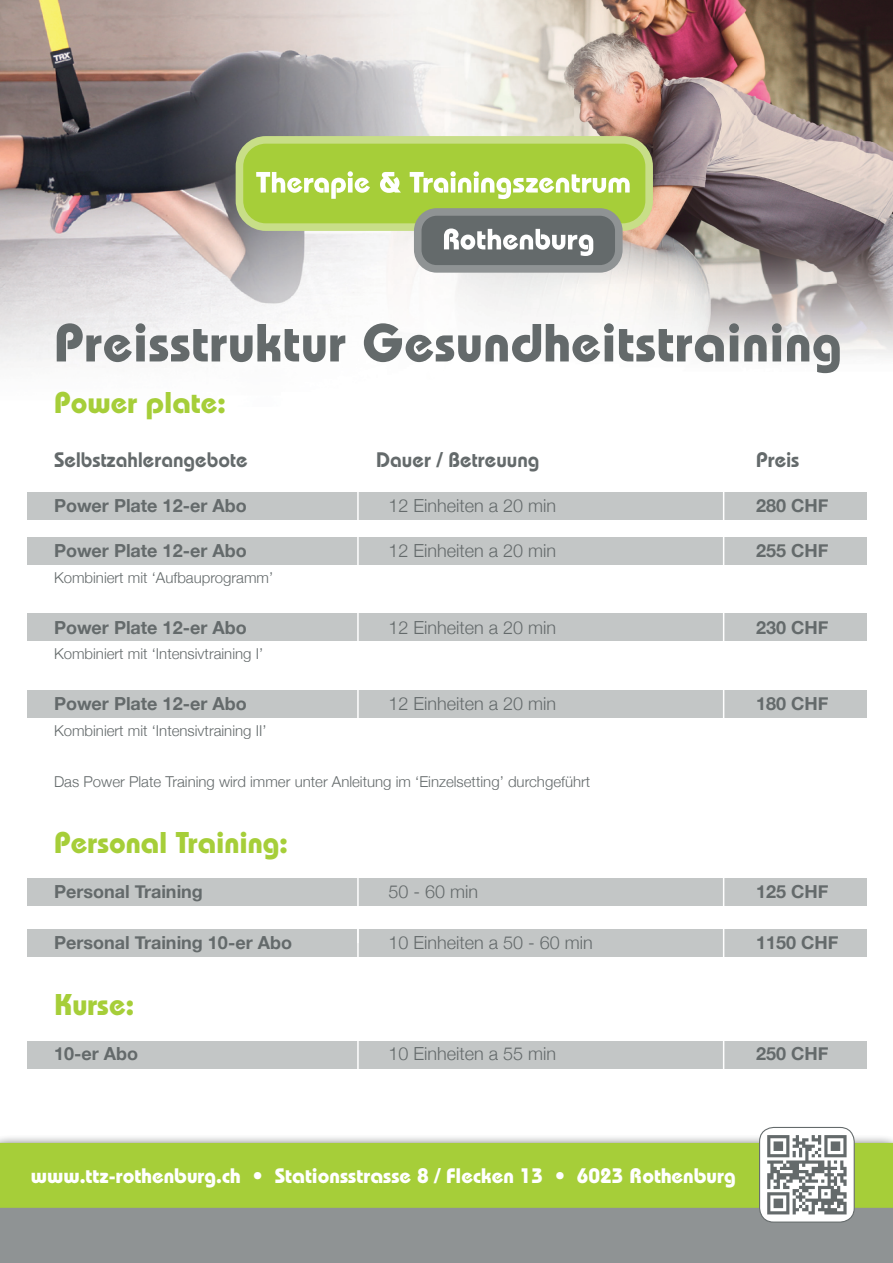
<style>
.page{position:relative;width:893px;height:1263px;background:#fff}
.page>*{position:absolute;margin:0;border:0;box-sizing:border-box;transform-origin:0 0}
.t1{font:700 53.55px "Bauhaus";letter-spacing:.01em;color:#646a6b}
.t2{font:700 30px "Bauhaus";color:#a6ce39}
.t3{font:700 21px "Bauhaus";color:#fff}
.t4{font:600 21px "Bauhaus";color:#646a6b}
.t5{font:700 18px "Helvetica Neue";color:#646a6b}
.t6{font:300 18px "Helvetica Neue";color:#646a6b}
.t7{font:300 15px "Helvetica Neue";color:#646a6b}
</style>
<div class="page">
<img style="left:0;top:0;width:394px;height:366px">
<img style="left:394px;top:0;width:499px;height:356px">
<div style="left:0;top:1208px;width:893px;height:55px;background:#8f9394"></div>
<div style="left:0;top:492px;width:893px;height:28px;background:#c3c6c6"></div>
<div style="left:0;top:537px;width:893px;height:28px;background:#c3c6c6"></div>
<div style="left:0;top:613px;width:893px;height:28px;background:#c3c6c6"></div>
<div style="left:0;top:690px;width:893px;height:28px;background:#c3c6c6"></div>
<div style="left:0;top:878px;width:893px;height:28px;background:#c3c6c6"></div>
<div style="left:0;top:929px;width:893px;height:28px;background:#c3c6c6"></div>
<div style="left:0;top:1041px;width:893px;height:28px;background:#c3c6c6"></div>
<div style="left:0;top:1143px;width:893px;height:65px;background:#a6ce39"></div>
<div style="left:760px;top:1127px;width:94px;height:95px;background:#fff;border-radius:14px"></div>
<div style="left:759px;top:1127px;width:96px;height:95px;border:1px solid #646a6b;border-radius:14px"></div>
<svg style="left:767px;top:1135px;width:80px;height:79px"></svg>
<hr style="left:357px;top:435px;width:2px;height:677px;background:#fff">
<hr style="left:723px;top:429px;width:1px;height:674px;background:#fff">
<div style="left:0;top:486px;width:27px;height:602px;background:#fff"></div>
<div style="left:867px;top:489px;width:26px;height:617px;background:#fff"></div>
<div style="left:236px;top:136px;width:417px;height:95px;background:#c8de88;border-radius:30px"></div>
<div style="left:243px;top:144px;width:402px;height:79px;background:#a6ce39;border-radius:23px"></div>
<svg style="left:256px;top:171px;width:114px;height:28px"></svg>
<svg style="left:380px;top:172px;width:21px;height:21px"></svg>
<svg style="left:410px;top:171px;width:220px;height:28px"></svg>
<div style="left:414px;top:208px;width:209px;height:65px;background:#8f9394;border-radius:23px"></div>
<svg style="left:422px;top:216px;width:193px;height:49px;background:#7e8384"></svg>
<h1 class="t1" style="left:54px;top:310px;width:789px">Preisstruktur Gesundheitstraining</h1>
<h2 class="t2" style="left:54px;top:384px;width:173px">Power plate:</h2>
<h3 class="t4" style="left:54px;top:447px;width:195px">Selbstzahlerangebote</h3>
<h3 class="t4" style="left:376px;top:447px;width:165px">Dauer / Betreuung</h3>
<h3 class="t4" style="left:756px;top:447px;width:45px">Preis</h3>
<p class="t5" style="left:54px;top:492px;width:194px">Power Plate 12-er Abo</p>
<p class="t6" style="left:388px;top:491px;width:169px">12 Einheiten a 20 min</p>
<p class="t5" style="left:756px;top:492px;width:74px">280 CHF</p>
<p class="t5" style="left:54px;top:537px;width:194px">Power Plate 12-er Abo</p>
<p class="t6" style="left:388px;top:536px;width:169px">12 Einheiten a 20 min</p>
<p class="t5" style="left:756px;top:537px;width:74px">255 CHF</p>
<p class="t7" style="left:54px;top:565px;width:221px">Kombiniert mit ‘Aufbauprogramm’</p>
<p class="t5" style="left:54px;top:613px;width:194px">Power Plate 12-er Abo</p>
<p class="t6" style="left:388px;top:613px;width:169px">12 Einheiten a 20 min</p>
<p class="t5" style="left:756px;top:613px;width:74px">230 CHF</p>
<p class="t7" style="left:54px;top:642px;width:211px">Kombiniert mit ‘Intensivtraining I’</p>
<p class="t5" style="left:54px;top:690px;width:194px">Power Plate 12-er Abo</p>
<p class="t6" style="left:388px;top:689px;width:169px">12 Einheiten a 20 min</p>
<p class="t5" style="left:756px;top:690px;width:74px">180 CHF</p>
<p class="t7" style="left:54px;top:718px;width:214px">Kombiniert mit ‘Intensivtraining II’</p>
<p class="t7" style="left:54px;top:769px;width:538px">Das Power Plate Training wird immer unter Anleitung im ‘Einzelsetting’ durchgeführt</p>
<h2 class="t2" style="left:54px;top:824px;width:235px">Personal Training:</h2>
<p class="t5" style="left:54px;top:877px;width:150px">Personal Training</p>
<p class="t6" style="left:388px;top:877px;width:91px">50 - 60 min</p>
<p class="t5" style="left:756px;top:877px;width:74px">125 CHF</p>
<p class="t5" style="left:54px;top:928px;width:239px">Personal Training 10-er Abo</p>
<p class="t6" style="left:388px;top:928px;width:206px">10 Einheiten a 50 - 60 min</p>
<p class="t5" style="left:756px;top:928px;width:84px">1150 CHF</p>
<h2 class="t2" style="left:54px;top:986px;width:82px">Kurse:</h2>
<p class="t5" style="left:54px;top:1039px;width:86px">10-er Abo</p>
<p class="t6" style="left:388px;top:1039px;width:169px">10 Einheiten a 55 min</p>
<p class="t5" style="left:756px;top:1039px;width:74px">250 CHF</p>
<h3 class="t3" style="left:31px;top:1162px;width:706px">www.ttz-rothenburg.ch • Stationsstrasse 8 / Flecken 13 • 6023 Rothenburg</h3>
</div>
